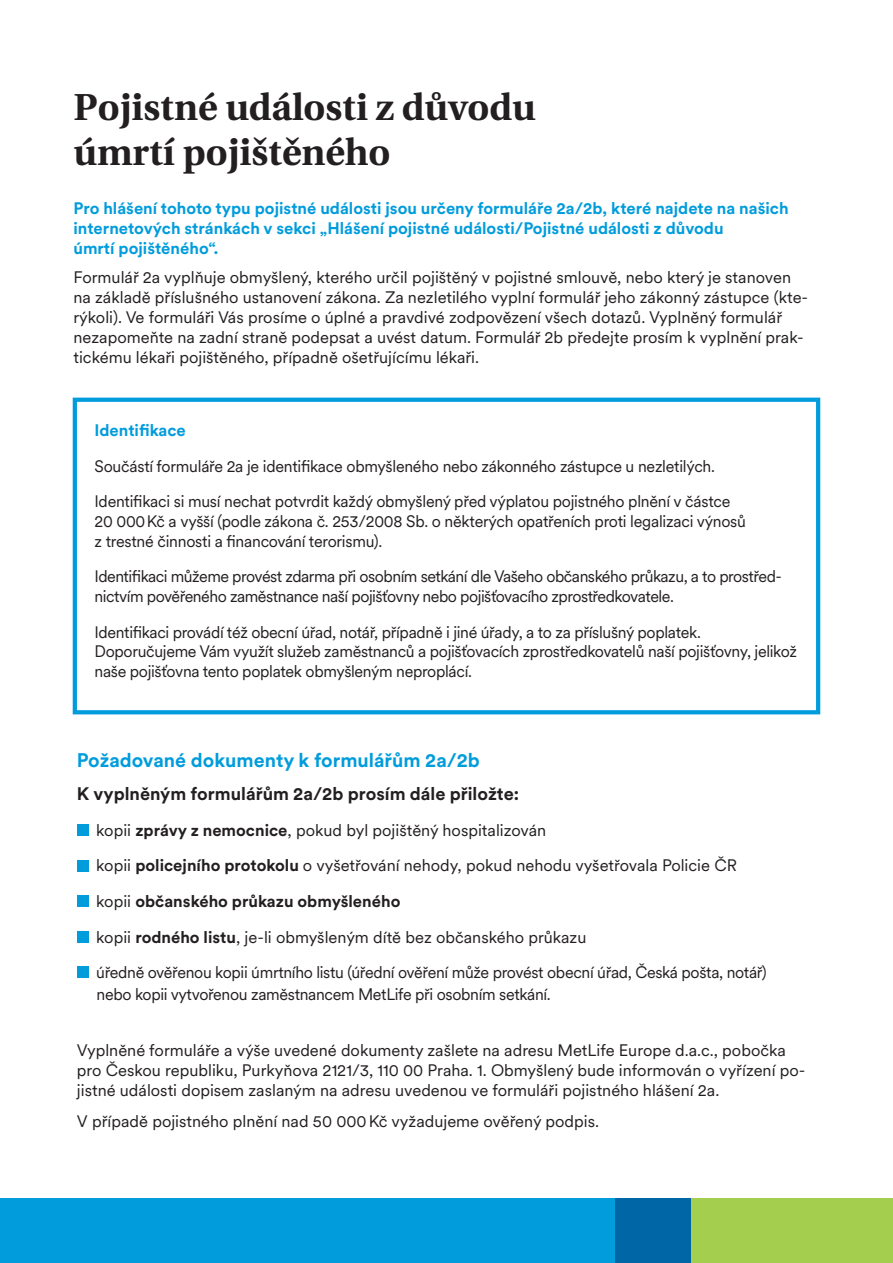
<style>
.page{position:relative;width:893px;height:1263px;background:#fff}
.page>*{position:absolute;margin:0;border:0;box-sizing:border-box;transform-origin:0 0}
.t1{font:700 37.5px/45px "Utopia C Ex";color:#231f20}
.t2{font:700 19.5px "Met Life Circular";color:#009cdc}
.t3{font:700 18px "Met Life Circular";color:#231f20}
.t4{font:16.5px/19.8px "Met Life Circular";letter-spacing:-.015em;color:#231f20}
.t5{font:700 16.5px/19.8px "Met Life Circular";color:#009cdc}
.s1{font-weight:700}
</style>
<div class="page">
<div style="left:1px;top:1199px;width:892px;height:64px;background:#009cdc"></div>
<div style="left:615px;top:1199px;width:77px;height:64px;background:#0066a5"></div>
<div style="left:692px;top:1199px;width:201px;height:64px;background:#a4cf4e"></div>
<div style="left:77px;top:824px;width:12px;height:12px;background:#009cdc"></div>
<div style="left:77px;top:860px;width:12px;height:11px;background:#009cdc"></div>
<div style="left:77px;top:895px;width:12px;height:12px;background:#009cdc"></div>
<div style="left:77px;top:931px;width:12px;height:11px;background:#009cdc"></div>
<div style="left:77px;top:966px;width:12px;height:12px;background:#009cdc"></div>
<div style="left:73px;top:398px;width:747px;height:316px;border:4px solid #009cdc"></div>
<h1 class="t1" style="left:73px;top:85px;width:464px">Pojistné události z důvodu úmrtí pojištěného</h1>
<p class="t5" style="left:73px;top:198px;width:717px">Pro hlášení tohoto typu pojistné události jsou určeny formuláře 2a/2b, které najdete na našich internetových stránkách v sekci „Hlášení pojistné události/Pojistné události z důvodu<br>úmrtí pojištěného“.</p>
<p class="t4" style="left:73px;top:267px;width:736px">Formulář 2a vyplňuje obmyšlený, kterého určil pojištěný v pojistné smlouvě, nebo který je stanoven na základě příslušného ustanovení zákona. Za nezletilého vyplní formulář jeho zákonný zástupce (kte&shy;rýkoli). Ve formuláři Vás prosíme o úplné a pravdivé zodpovězení všech dotazů. Vyplněný formulář nezapomeňte na zadní straně podepsat a uvést datum. Formulář 2b předejte prosím k vyplnění prak&shy;tickému lékaři pojištěného, případně ošetřujícímu lékaři.</p>
<p class="t5" style="left:95px;top:420px;width:93px">Identifikace</p>
<p class="t4" style="left:95px;top:447px;width:637px;line-height:35.5px">Součástí formuláře 2a je identifikace obmyšleného nebo zákonného zástupce u nezletilých.<br>Identifikaci si musí nechat potvrdit každý obmyšlený před výplatou pojistného plnění v částce</p>
<p class="t4" style="left:95px;top:511px;width:653px">20 000Kč a vyšší (podle zákona č. 253/2008 Sb. o některých opatřeních proti legalizaci výnosů z trestné činnosti a financování terorismu).</p>
<p class="t4" style="left:95px;top:566px;width:689px">Identifikaci můžeme provést zdarma při osobním setkání dle Vašeho občanského průkazu, a to prostřed&shy;nictvím pověřeného zaměstnance naší pojišťovny nebo pojišťovacího zprostředkovatele.</p>
<p class="t4" style="left:95px;top:621px;width:704px">Identifikaci provádí též obecní úřad, notář, případně i jiné úřady, a to za příslušný poplatek.<br>Doporučujeme Vám využít služeb zaměstnanců a pojišťovacích zprostředkovatelů naší pojišťovny, jelikož naše pojišťovna tento poplatek obmyšleným neproplácí.</p>
<p class="t2" style="left:77px;top:746px;width:404px">Požadované dokumenty k formulářům 2a/2b</p>
<p class="t3" style="left:77px;top:782px;width:444px">K vyplněným formulářům 2a/2b prosím dále přiložte:</p>
<p class="t4" style="left:96px;top:812px;width:672px;line-height:35.5px">kopii <span class="s1">zprávy z nemocnice</span>, pokud byl pojištěný hospitalizován<br>kopii <span class="s1">policejního protokolu</span> o vyšetřování nehody, pokud nehodu vyšetřovala Policie ČR kopii <span class="s1">občanského průkazu obmyšleného<br></span>kopii <span class="s1">rodného listu</span>, je-li obmyšleným dítě bez občanského průkazu<br>úředně ověřenou kopii úmrtního listu (úřední ověření může provést obecní úřad, Česká pošta, notář)</p>
<p class="t4" style="left:97px;top:983px;width:456px">nebo kopii vytvořenou zaměstnancem MetLife při osobním setkání.</p>
<p class="t4" style="left:77px;top:1040px;width:730px">Vyplněné formuláře a výše uvedené dokumenty zašlete na adresu MetLife Europe d.a.c., pobočka pro Českou republiku, Purkyňova 2121/3, 110 00 Praha. 1. Obmyšlený bude informován o vyřízení po&shy;jistné události dopisem zaslaným na adresu uvedenou ve formuláři pojistného hlášení 2a.</p>
<p class="t4" style="left:77px;top:1110px;width:524px">V případě pojistného plnění nad 50 000Kč vyžadujeme ověřený podpis.</p>
</div>
